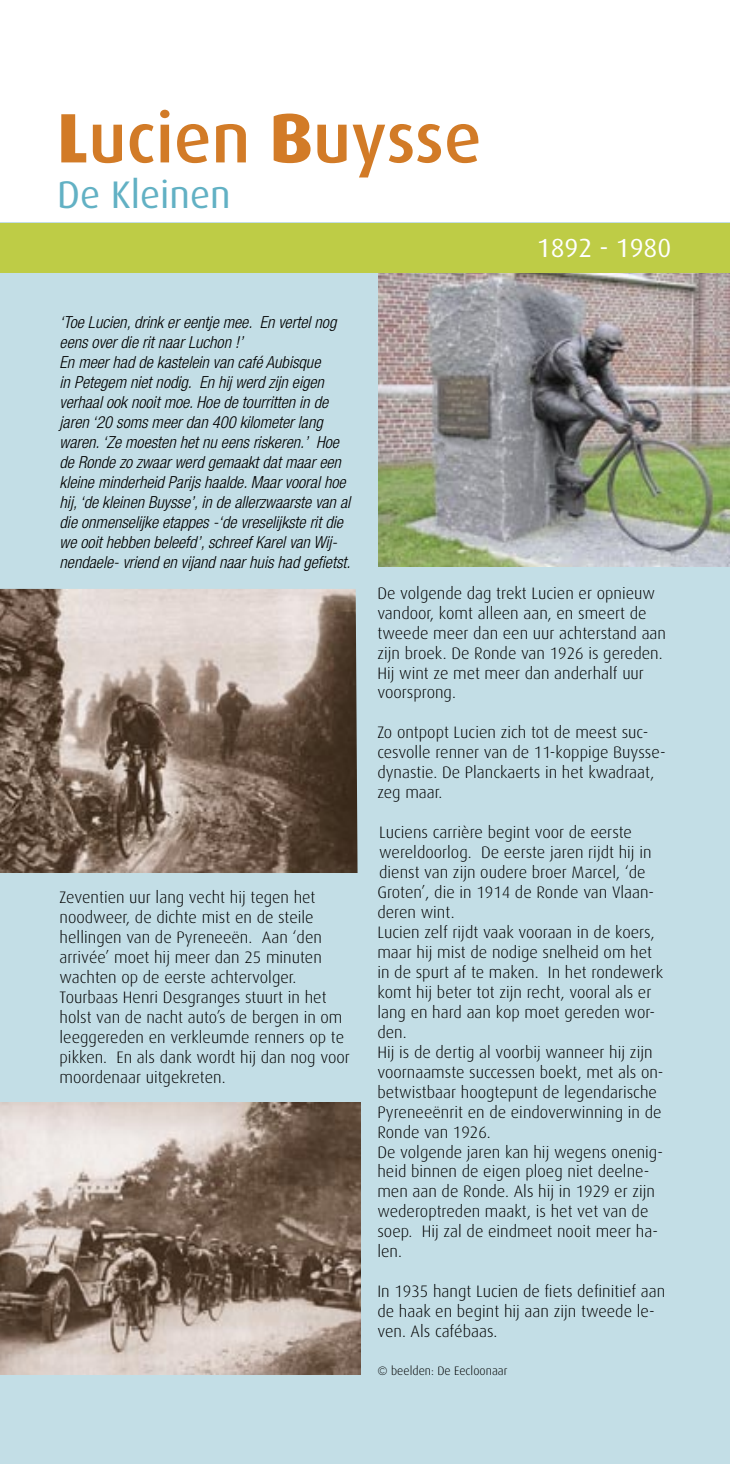
<style>
.page{position:relative;width:730px;height:1464px;background:#fff}
.page>*{position:absolute;margin:0;border:0;box-sizing:border-box;transform-origin:0 0}
.t1{font:500 70px "Dax";color:#d27b27}
.t2{font:38.5px "Dax";color:#62b1c4}
.t3{font:26.25px "Dax";color:#fff}
.lopende_tekst{font:300 16.62px/19.9px "Dax";color:#000}
.Inleiding{font:italic 300 condensed 16.62px/19.9px "Helvetica Neue";color:#000}
.lopende_tekst-2{font:300 12.25px "Dax";color:#000}
.s1{font-weight:800}
</style>
<div class="page">
<div style="left:0;top:223px;width:729px;height:1240px;background:#c3dee6"></div>
<div style="left:0;top:223px;width:729px;height:50px;background:#becc46"></div>
<img style="left:378px;top:274px;width:351px;height:293px">
<img style="left:0;top:589px;width:357px;height:283px">
<img style="left:0;top:1102px;width:360px;height:272px">
<p class="t1" style="left:57px;top:99px;width:426px"><span class="s1">L</span>ucien <span class="s1">B</span>uysse</p>
<p class="t2" style="left:57px;top:173px;width:175px">De Kleinen</p>
<p class="Inleiding" style="left:60px;top:312px;width:278px">‘Toe Lucien, drink er eentje mee. En vertel nog eens over die rit naar Luchon !’</p>
<p class="Inleiding" style="left:60px;top:352px;width:292px">En meer had de kastelein van café Aubisque<br>in Petegem niet nodig. En hij werd zijn eigen verhaal ook nooit moe. Hoe de tourritten in de jaren ‘20 soms meer dan 400 kilometer lang waren. ‘Ze moesten het nu eens riskeren.’ Hoe de Ronde zo zwaar werd gemaakt dat maar een kleine minderheid Parijs haalde. Maar vooral hoe hij, ‘de kleinen Buysse’, in de allerzwaarste van al die onmenselijke etappes -‘de vreselijkste rit die we ooit hebben beleefd’, schreef Karel van Wij&shy;nendaele- vriend en vijand naar huis had gefietst.</p>
<p class="t3" style="left:536px;top:234px;width:136px">1892 - 1980</p>
<p class="lopende_tekst" style="left:60px;top:887px;width:264px">Zeventien uur lang vecht hij tegen het noodweer, de dichte mist en de steile hellingen van de Pyreneeën. Aan ‘den arrivée’ moet hij meer dan 25 minuten wachten op de eerste achtervolger.</p>
<p class="lopende_tekst" style="left:60px;top:987px;width:291px">Tourbaas Henri Desgranges stuurt in het holst van de nacht auto’s de bergen in om leeggereden en verkleumde renners op te pikken. En als dank wordt hij dan nog voor moordenaar uitgekreten.</p>
<p class="lopende_tekst" style="left:377px;top:583px;width:290px">De volgende dag trekt Lucien er opnieuw vandoor, komt alleen aan, en smeert de tweede meer dan een uur achterstand aan zijn broek. De Ronde van 1926 is gereden.<br>Hij wint ze met meer dan anderhalf uur voorsprong.</p>
<p class="lopende_tekst" style="left:377px;top:723px;width:289px">Zo ontpopt Lucien zich tot de meest suc&shy;cesvolle renner van de 11-koppige Buysse&shy;dynastie. De Planckaerts in het kwadraat, zeg maar.</p>
<p class="lopende_tekst" style="left:377px;top:822px;width:278px">Luciens carrière begint voor de eerste wereldoorlog. De eerste jaren rijdt hij in dienst van zijn oudere broer Marcel, ‘de Groten’, die in 1914 de Ronde van Vlaan&shy;deren wint.</p>
<p class="lopende_tekst" style="left:377px;top:922px;width:287px">Lucien zelf rijdt vaak vooraan in de koers, maar hij mist de nodige snelheid om het in de spurt af te maken. In het rondewerk komt hij beter tot zijn recht, vooral als er lang en hard aan kop moet gereden wor&shy;den.</p>
<p class="lopende_tekst" style="left:377px;top:1042px;width:287px">Hij is de dertig al voorbij wanneer hij zijn voornaamste successen boekt, met als on&shy;betwistbaar hoogtepunt de legendarische Pyreneeënrit en de eindoverwinning in de Ronde van 1926.</p>
<p class="lopende_tekst" style="left:377px;top:1142px;width:287px">De volgende jaren kan hij wegens onenig&shy;heid binnen de eigen ploeg niet deelne&shy;men aan de Ronde. Als hij in 1929 er zijn wederoptreden maakt, is het vet van de soep. Hij zal de eindmeet nooit meer ha&shy;len.</p>
<p class="lopende_tekst" style="left:377px;top:1281px;width:289px">In 1935 hangt Lucien de fiets definitief aan de haak en begint hij aan zijn tweede le&shy;ven. Als cafébaas.</p>
<p class="lopende_tekst-2" style="left:377px;top:1363px;width:131px">© beelden: De Eecloonaar</p>
</div>
